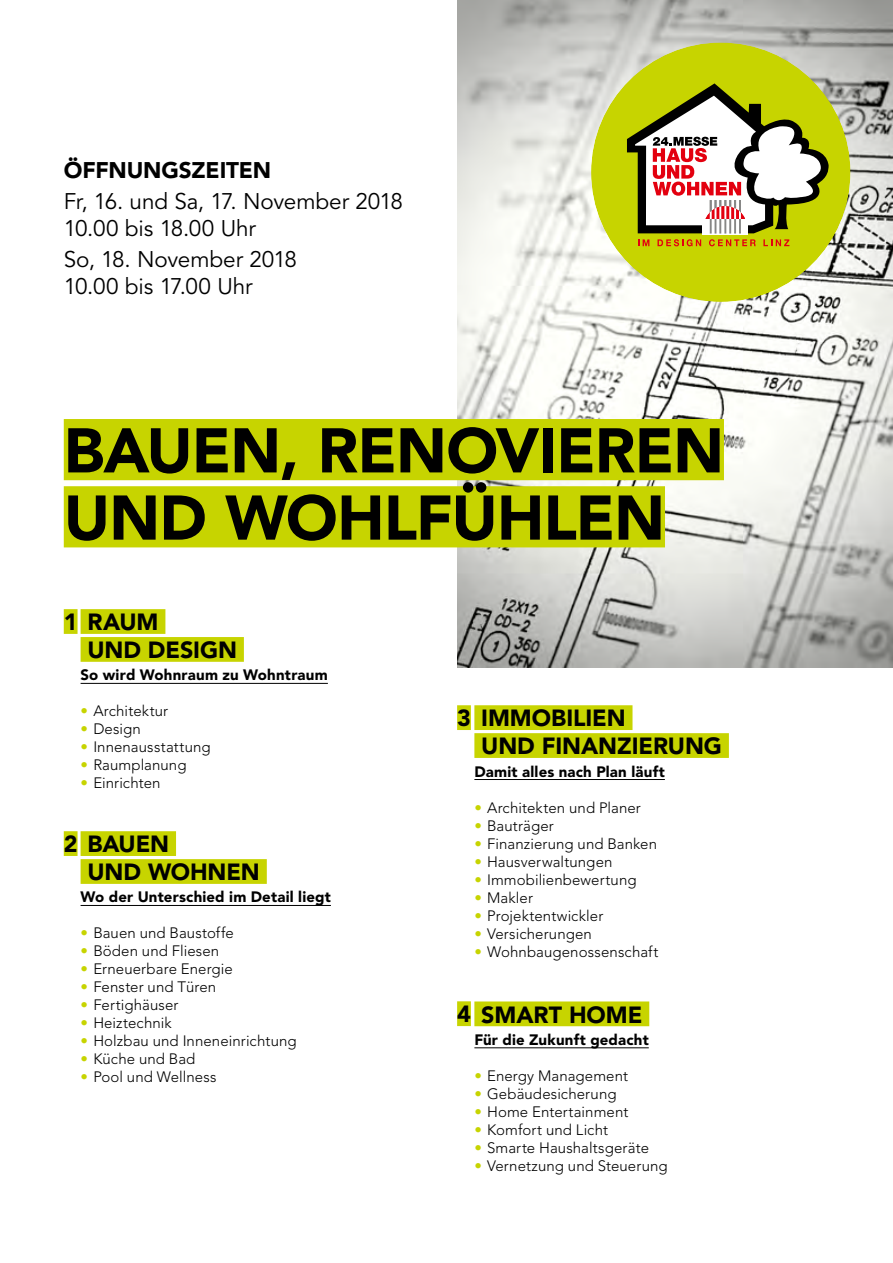
<style>
.page{position:relative;width:893px;height:1263px;background:#fff}
.page>*{position:absolute;margin:0;border:0;box-sizing:border-box;transform-origin:0 0}
.t1{font:900 62.4px/67.2px "Avenir LT Std";letter-spacing:-.01em;color:#000}
.t2{font:900 23.25px/27.9px "Avenir LT Std";letter-spacing:-.005em;color:#000}
.t3{font:22.5px/27px "Avenir LT Std";letter-spacing:-.005em;color:#000}
.t4{font:900 22.5px "Avenir LT Std";letter-spacing:-.005em;color:#000}
.t5{font:300 15px "Avenir LT Std";letter-spacing:.005em;color:#000}
.t6{font:900 15px "Avenir LT Std";letter-spacing:.015em;color:#000}
.s1{color:#c7d400}
</style>
<div class="page">
<img style="left:457px;top:0;width:436px;height:668px">
<div style="left:81px;top:609px;width:84px;height:25px;background:#c7d400"></div>
<div style="left:81px;top:637px;width:163px;height:25px;background:#c7d400"></div>
<hr style="left:81px;top:683px;width:247px;height:1px;background:#000">
<div style="left:81px;top:831px;width:95px;height:25px;background:#c7d400"></div>
<div style="left:81px;top:859px;width:186px;height:25px;background:#c7d400"></div>
<hr style="left:81px;top:905px;width:250px;height:1px;background:#000">
<div style="left:64px;top:609px;width:14px;height:25px;background:#c7d400"></div>
<div style="left:64px;top:831px;width:14px;height:25px;background:#c7d400"></div>
<div style="left:474px;top:705px;width:158px;height:25px;background:#c7d400"></div>
<div style="left:474px;top:733px;width:255px;height:25px;background:#c7d400"></div>
<hr style="left:474px;top:779px;width:191px;height:1px;background:#000">
<div style="left:474px;top:1001px;width:175px;height:25px;background:#c7d400"></div>
<hr style="left:474px;top:1047px;width:175px;height:1px;background:#000">
<div style="left:457px;top:705px;width:14px;height:25px;background:#c7d400"></div>
<div style="left:457px;top:1001px;width:14px;height:25px;background:#c7d400"></div>
<div style="left:64px;top:419px;width:660px;height:61px;background:#c7d400"></div>
<div style="left:64px;top:486px;width:601px;height:61px;background:#c7d400"></div>
<div style="left:591px;top:43px;width:259px;height:259px;background:#c7d400;border-radius:50%"></div>
<svg style="left:638px;top:239px;width:11px;height:7px"></svg>
<svg style="left:657px;top:239px;width:44px;height:7px"></svg>
<svg style="left:709px;top:239px;width:47px;height:7px"></svg>
<svg style="left:763px;top:239px;width:26px;height:7px"></svg>
<svg style="left:702px;top:233px;width:46px;height:2px"></svg>
<svg style="left:627px;top:83px;width:205px;height:150px"></svg>
<h3 class="t4" style="left:64px;top:156px;width:209px">ÖFFNUNGSZEITEN</h3>
<h3 class="t3" style="left:64px;top:189px;width:341px">Fr, 16. und Sa, 17. November 2018<br>10.00 bis 18.00 Uhr</h3>
<h3 class="t3" style="left:64px;top:247px;width:235px">So, 18. November 2018<br>10.00 bis 17.00 Uhr</h3>
<h1 class="t1" style="left:64px;top:417px;width:662px">BAUEN, RENOVIEREN<br>UND WOHLFÜHLEN</h1>
<h2 class="t2" style="left:87px;top:608px;width:151px;text-indent:-24px">1 RAUM<br>UND DESIGN</h2>
<p class="t6" style="left:81px;top:666px;width:249px">So wird Wohnraum zu Wohntraum</p>
<p class="t5" style="left:81px;top:702px;width:89px"><span class="s1">•</span> Architektur</p>
<p class="t5" style="left:81px;top:720px;width:62px"><span class="s1">•</span> Design</p>
<p class="t5" style="left:81px;top:738px;width:132px"><span class="s1">•</span> Innenausstattung</p>
<p class="t5" style="left:81px;top:756px;width:107px"><span class="s1">•</span> Raumplanung</p>
<p class="t5" style="left:81px;top:774px;width:82px"><span class="s1">•</span> Einrichten</p>
<h2 class="t2" style="left:87px;top:830px;width:174px;text-indent:-24px">2 BAUEN<br>UND WOHNEN</h2>
<p class="t6" style="left:81px;top:888px;width:252px">Wo der Unterschied im Detail liegt</p>
<p class="t5" style="left:81px;top:924px;width:155px"><span class="s1">•</span> Bauen und Baustoffe</p>
<p class="t5" style="left:81px;top:942px;width:140px"><span class="s1">•</span> Böden und Fliesen</p>
<p class="t5" style="left:81px;top:960px;width:154px"><span class="s1">•</span> Erneuerbare Energie</p>
<p class="t5" style="left:81px;top:978px;width:137px"><span class="s1">•</span> Fenster und Türen</p>
<p class="t5" style="left:81px;top:996px;width:99px"><span class="s1">•</span> Fertighäuser</p>
<p class="t5" style="left:81px;top:1014px;width:93px"><span class="s1">•</span> Heiztechnik</p>
<p class="t5" style="left:81px;top:1032px;width:218px"><span class="s1">•</span> Holzbau und Inneneinrichtung</p>
<p class="t5" style="left:81px;top:1050px;width:116px"><span class="s1">•</span> Küche und Bad</p>
<p class="t5" style="left:81px;top:1068px;width:137px"><span class="s1">•</span> Pool und Wellness</p>
<h2 class="t2" style="left:481px;top:704px;width:242px;text-indent:-24px">3 IMMOBILIEN<br>UND FINANZIERUNG</h2>
<p class="t6" style="left:474px;top:762px;width:192px">Damit alles nach Plan läuft</p>
<p class="t5" style="left:474px;top:798px;width:168px"><span class="s1">•</span> Architekten und Planer</p>
<p class="t5" style="left:474px;top:816px;width:81px"><span class="s1">•</span> Bauträger</p>
<p class="t5" style="left:474px;top:834px;width:184px"><span class="s1">•</span> Finanzierung und Banken</p>
<p class="t5" style="left:474px;top:852px;width:140px"><span class="s1">•</span> Hausverwaltungen</p>
<p class="t5" style="left:474px;top:870px;width:164px"><span class="s1">•</span> Immobilienbewertung</p>
<p class="t5" style="left:474px;top:888px;width:60px"><span class="s1">•</span> Makler</p>
<p class="t5" style="left:474px;top:906px;width:130px"><span class="s1">•</span> Projektentwickler</p>
<p class="t5" style="left:474px;top:924px;width:119px"><span class="s1">•</span> Versicherungen</p>
<p class="t5" style="left:474px;top:942px;width:185px"><span class="s1">•</span> Wohnbaugenossenschaft</p>
<h2 class="t2" style="left:457px;top:1000px;width:187px">4 SMART HOME</h2>
<p class="t6" style="left:474px;top:1030px;width:176px">Für die Zukunft gedacht</p>
<p class="t5" style="left:474px;top:1067px;width:155px"><span class="s1">•</span> Energy Management</p>
<p class="t5" style="left:474px;top:1085px;width:144px"><span class="s1">•</span> Gebäudesicherung</p>
<p class="t5" style="left:474px;top:1103px;width:156px"><span class="s1">•</span> Home Entertainment</p>
<p class="t5" style="left:474px;top:1121px;width:135px"><span class="s1">•</span> Komfort und Licht</p>
<p class="t5" style="left:474px;top:1139px;width:176px"><span class="s1">•</span> Smarte Haushaltsgeräte</p>
<p class="t5" style="left:474px;top:1157px;width:195px"><span class="s1">•</span> Vernetzung und Steuerung</p>
</div>
